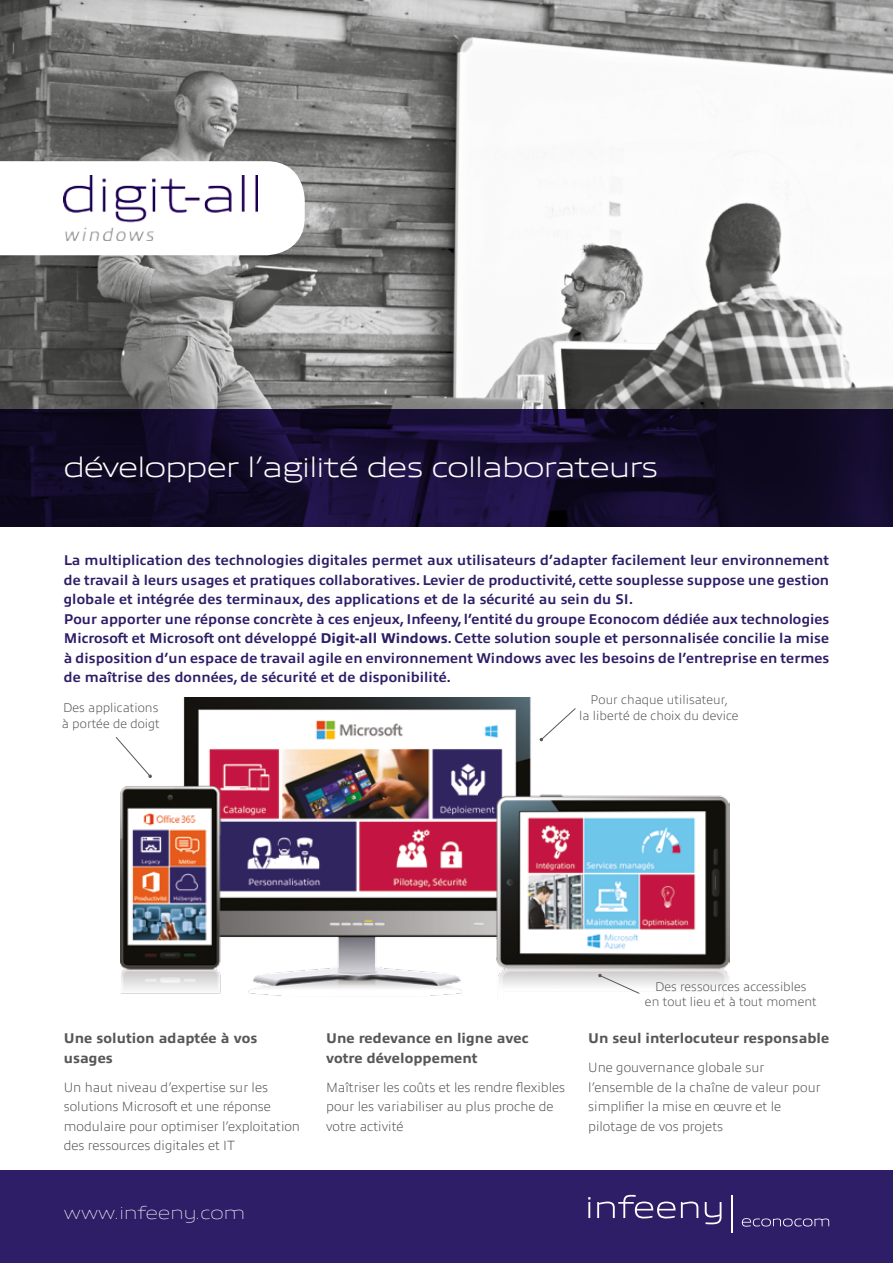
<style>
.page{position:relative;width:893px;height:1263px;background:#fff}
.page>*{position:absolute;margin:0;border:0;box-sizing:border-box;transform-origin:0 0}
.t1{font:700 28.5px "Allumi Hairline Osiatis";letter-spacing:-.025em;color:#fff}
.t2{font:18px "Allumi Hairline Osiatis";letter-spacing:.005em;color:#fff}
.t3{font:700 14.25px/19.5px "Allumi Ptf";letter-spacing:.005em;color:#2e1d67}
.t4{font:800 14.25px/19.5px "Allumi Ptf";letter-spacing:.005em;color:#575756}
.t5{font:200 13.5px/19.5px "Allumi Ptf";color:#575756}
.t6{font:200 12.75px/15.9px "Allumi Ptf";letter-spacing:.005em;color:#575756;text-align:center}
.s1{font-weight:800}
</style>
<div class="page">
<img style="left:0;top:0;width:893px;height:409px">
<svg style="left:0;top:409px;width:893px;height:117px;background:#140c2d"></svg>
<div style="left:0;top:1171px;width:893px;height:92px;background:#2e1d67"></div>
<svg style="left:0;top:161px;width:305px;height:94px"></svg>
<img style="left:64px;top:175px;width:193px;height:65px">
<hr style="left:731px;top:1195px;width:2px;height:38px;background:#fff">
<svg style="left:742px;top:1218px;width:87px;height:8px"></svg>
<svg style="left:588px;top:1197px;width:2px;height:21px"></svg>
<svg style="left:597px;top:1195px;width:78px;height:23px"></svg>
<svg style="left:681px;top:1201px;width:17px;height:17px"></svg>
<svg style="left:705px;top:1202px;width:16px;height:22px"></svg>
<img style="left:121px;top:698px;width:608px;height:301px">
<svg style="left:540px;top:707px;width:36px;height:34px"></svg>
<svg style="left:115px;top:736px;width:37px;height:42px"></svg>
<svg style="left:598px;top:974px;width:42px;height:20px"></svg>
<h1 class="t1" style="left:64px;top:451px;width:596px">développer l’agilité des collaborateurs</h1>
<p class="t3" style="left:64px;top:549px;width:767px">La multiplication des technologies digitales permet aux utilisateurs d’adapter facilement leur environnement de travail à leurs usages et pratiques collaboratives. Levier de productivité, cette souplesse suppose une gestion globale et intégrée des terminaux, des applications et de la sécurité au sein du SI.<br>Pour apporter une réponse concrète à ces enjeux, Infeeny, l’entité du groupe Econocom dédiée aux technologies Microsoft et Microsoft ont développé <span class="s1">Digit-all Windows</span>. Cette solution souple et personnalisée concilie la mise à disposition d’un espace de travail agile en environnement Windows avec les besoins de l’entreprise en termes de maîtrise des données, de sécurité et de disponibilité.</p>
<p class="t6" style="left:62px;top:699px;width:100px;text-align:left">Des applications à portée de doigt</p>
<p class="t6" style="left:579px;top:691px;width:161px">Pour chaque utilisateur,<br>la liberté de choix du device</p>
<p class="t4" style="left:64px;top:1027px;width:195px">Une solution adaptée à vos usages</p>
<p class="t5" style="left:64px;top:1076px;width:238px">Un haut niveau d’expertise sur les solutions Microsoft et une réponse modulaire pour optimiser l’exploitation des ressources digitales et IT</p>
<p class="t2" style="left:64px;top:1202px;width:183px">www.infeeny.com</p>
<p class="t4" style="left:326px;top:1027px;width:204px">Une redevance en ligne avec votre développement</p>
<p class="t5" style="left:326px;top:1076px;width:241px">Maîtriser les coûts et les rendre flexibles pour les variabiliser au plus proche de votre activité</p>
<p class="t6" style="left:645px;top:977px;width:173px">Des ressources accessibles<br>en tout lieu et à tout moment</p>
<p class="t4" style="left:588px;top:1027px;width:242px">Un seul interlocuteur responsable</p>
<p class="t5" style="left:588px;top:1057px;width:234px">Une gouvernance globale sur l’ensemble de la chaîne de valeur pour simplifier la mise en œuvre et le pilotage de vos projets</p>
</div>
